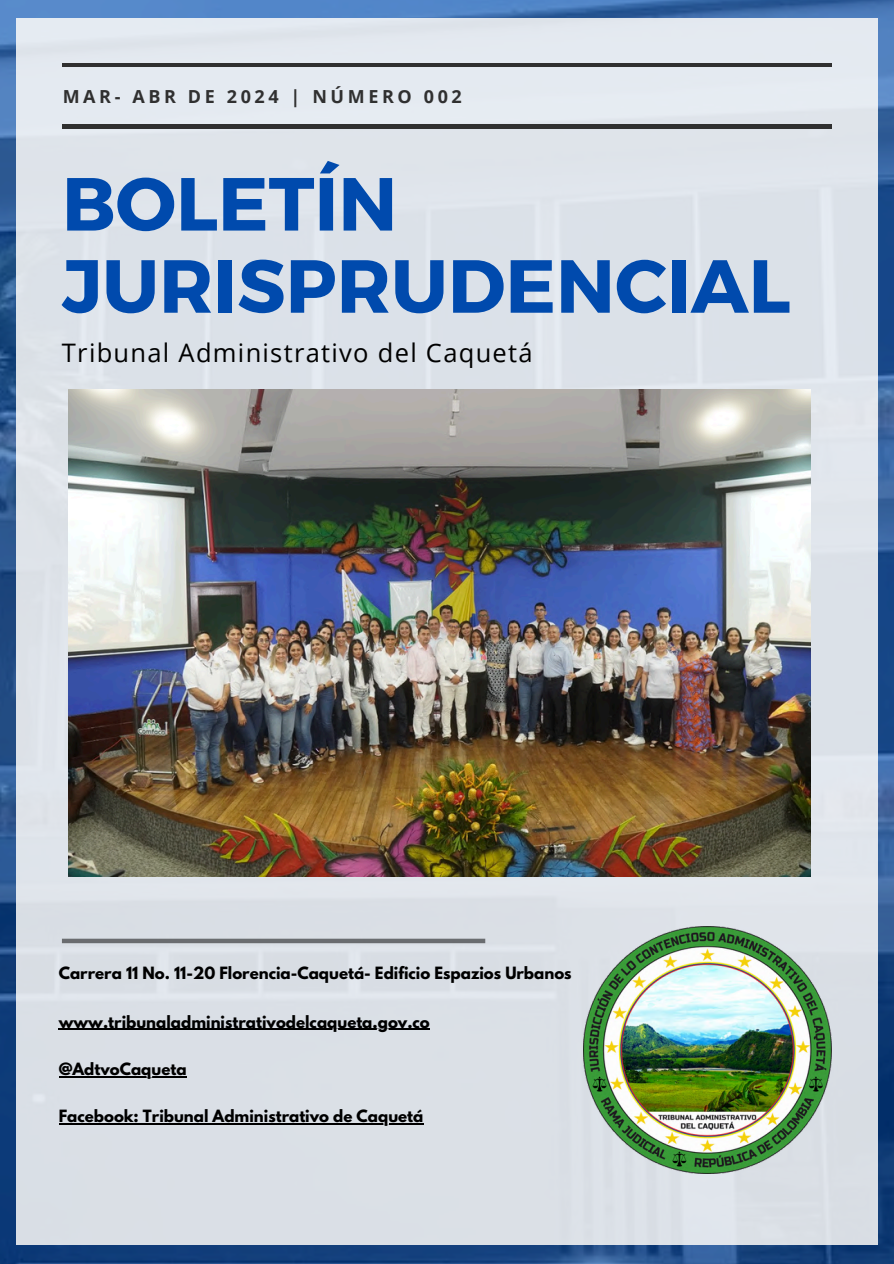
<style>
.page{position:relative;width:894px;height:1264px;background:#fff}
.page>*{position:absolute;margin:0;border:0;box-sizing:border-box;transform-origin:0 0}
.t1{font:700 75px/82.2px "Montserrat";color:#004aad}
.t2{font:25.5px "Open Sans";letter-spacing:.05em;color:#000}
.t3{font:700 18px "Open Sans";letter-spacing:.2em;color:#303030}
.t4{font:700 15px "League Spartan";color:#000}
</style>
<div class="page">
<img style="left:0;top:0;width:893px;height:1263px">
<div style="left:17px;top:18px;width:859px;height:1226px;background:#dbe1e8"></div>
<hr style="left:63px;top:125px;width:768px;height:3px;background:#303030">
<hr style="left:63px;top:64px;width:768px;height:3px;background:#303030">
<img style="left:583px;top:926px;width:248px;height:247px">
<div style="left:62px;top:938px;width:423px;height:5px;background:#6a6d70"></div>
<img style="left:68px;top:389px;width:742px;height:487px">
<hr style="left:59px;top:1028px;width:371px;height:1px;background:#000">
<hr style="left:59px;top:1075px;width:127px;height:2px;background:#000">
<hr style="left:59px;top:1123px;width:364px;height:1px;background:#000">
<p class="t3" style="left:63px;top:83px;width:400px">MAR- ABR DE 2024 | NÚMERO 002</p>
<p class="t1" style="left:62px;top:159px;width:730px">BOLETÍN<br>JURISPRUDENCIAL</p>
<h1 class="t2" style="left:62px;top:335px;width:472px">Tribunal Administrativo del Caquetá</h1>
<h2 class="t4" style="left:59px;top:965px;width:514px">Carrera 11 No. 11-20 Florencia-Caquetá- Edificio Espazios Urbanos</h2>
<p class="t4" style="left:59px;top:1014px;width:372px">www.tribunaladministrativodelcaqueta.gov.co</p>
<p class="t4" style="left:59px;top:1061px;width:129px">@AdtvoCaqueta</p>
<p class="t4" style="left:59px;top:1108px;width:366px">Facebook: Tribunal Administrativo de Caquetá</p>
</div>
